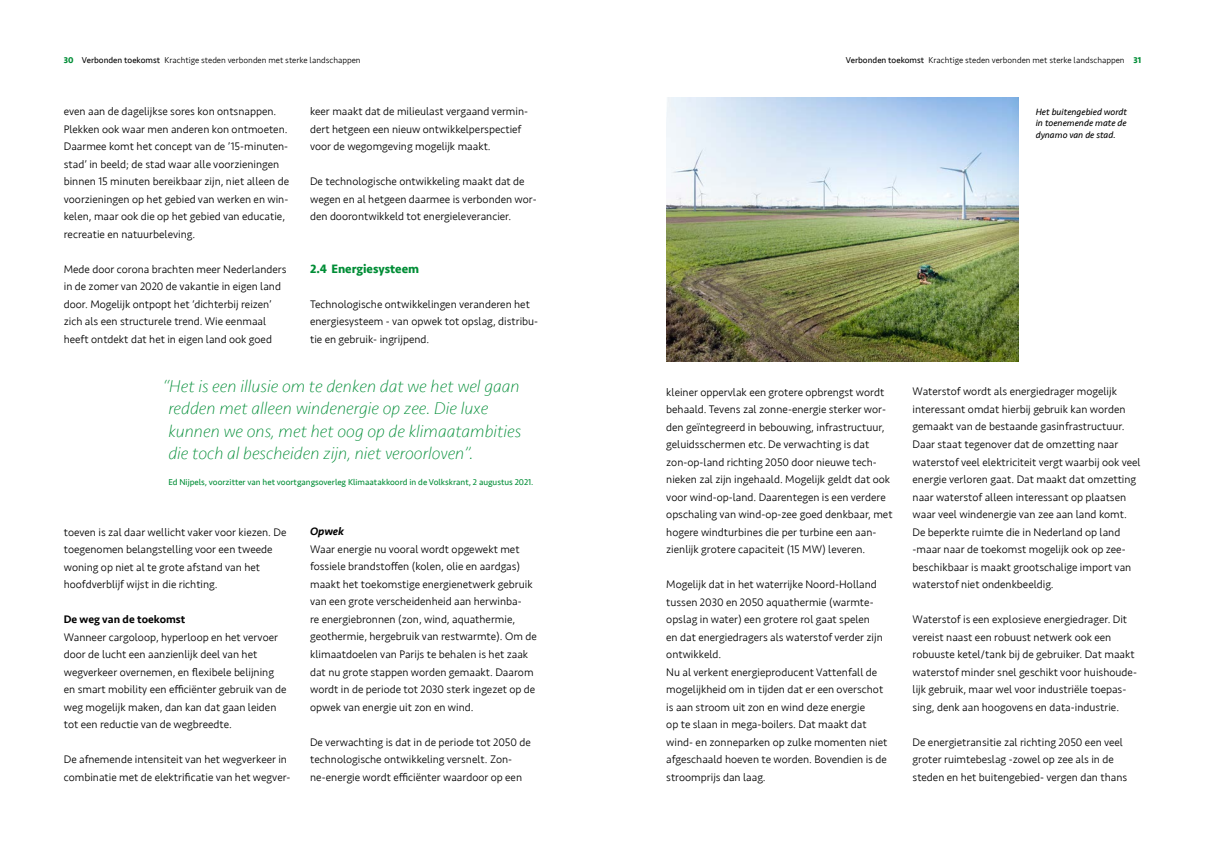
<style>
.page{position:relative;width:1205px;height:851px;background:#fff}
.page>*{position:absolute;margin:0;border:0;box-sizing:border-box;transform-origin:0 0}
.t1{font:italic 200 17.5px/22.5px "Seravek";color:#008d36}
.t2{font:700 12.5px "Seravek";color:#008d36}
.t3{font:300 11.25px/17.5px "Seravek";color:#000}
.t4{font:500 11.25px "Seravek";color:#000}
.t5{font:italic 500 11.25px "Seravek";color:#000}
.t6{font:italic 9.38px/11.2px "Seravek";color:#000;text-align:justify}
.t7{font:300 8.75px "Seravek";color:#000}
.t8{font:8.75px "Seravek";color:#008d36}
.s1{font-weight:700;color:#008d36}
.s2{font-weight:400}
</style>
<div class="page">
<img style="left:666px;top:98px;width:352px;height:263px">
<p class="t7" style="left:64px;top:54px;width:298px"><span class="s1">30</span> <span class="s2">Verbonden toekomst</span> Krachtige steden verbonden met sterke landschappen</p>
<p class="t7" style="left:846px;top:54px;width:297px"><span class="s2">Verbonden toekomst</span> Krachtige steden verbonden met sterke landschappen <span class="s1">31</span></p>
<p class="t3" style="left:64px;top:103px;width:227px">even aan de dagelijkse sores kon ontsnappen.<br>Plekken ook waar men anderen kon ontmoeten.<br>Daarmee komt het concept van de ’15-minuten&shy;stad’ in beeld; de stad waar alle voorzieningen binnen 15 minuten bereikbaar zijn, niet alleen de voorzieningen op het gebied van werken en win&shy;kelen, maar ook die op het gebied van educatie, recreatie en natuurbeleving.</p>
<p class="t3" style="left:64px;top:260px;width:224px">Mede door corona brachten meer Nederlanders in de zomer van 2020 de vakantie in eigen land door. Mogelijk ontpopt het ‘dichterbij reizen’ zich als een structurele trend. Wie eenmaal heeft ontdekt dat het in eigen land ook goed</p>
<p class="t3" style="left:310px;top:103px;width:220px">keer maakt dat de milieulast vergaand vermin&shy;dert hetgeen een nieuw ontwikkelperspectief voor de wegomgeving mogelijk maakt.</p>
<p class="t3" style="left:310px;top:173px;width:228px">De technologische ontwikkeling maakt dat de wegen en al hetgeen daarmee is verbonden wor&shy;den doorontwikkeld tot energieleverancier.</p>
<p class="t2" style="left:310px;top:258px;width:111px">2.4 Energiesysteem</p>
<p class="t3" style="left:310px;top:295px;width:230px">Technologische ontwikkelingen veranderen het energiesysteem - van opwek tot opslag, distribu&shy;tie en gebruik- ingrijpend.</p>
<h1 class="t1" style="left:168px;top:375px;width:354px;text-indent:-5px">“Het is een illusie om te denken dat we het wel gaan redden met alleen windenergie op zee. Die luxe kunnen we ons, met het oog op de klimaatambities die toch al bescheiden zijn, niet veroorloven”.</h1>
<p class="t8" style="left:168px;top:475px;width:367px">Ed Nijpels, voorzitter van het voortgangsoverleg Klimaatakkoord in de Volkskrant, 2 augustus 2021.</p>
<p class="t3" style="left:64px;top:523px;width:224px">toeven is zal daar wellicht vaker voor kiezen. De toegenomen belangstelling voor een tweede woning op niet al te grote afstand van het hoofdverblijf wijst in die richting.</p>
<p class="t4" style="left:64px;top:612px;width:123px">De weg van de toekomst</p>
<p class="t3" style="left:64px;top:628px;width:224px">Wanneer cargoloop, hyperloop en het vervoer door de lucht een aanzienlijk deel van het wegverkeer overnemen, en flexibele belijning en smart mobility een efficiënter gebruik van de weg mogelijk maken, dan kan dat gaan leiden tot een reductie van de wegbreedte.</p>
<p class="t3" style="left:64px;top:750px;width:228px">De afnemende intensiteit van het wegverkeer in combinatie met de elektrificatie van het wegver-</p>
<p class="t5" style="left:310px;top:524px;width:36px">Opwek</p>
<p class="t3" style="left:310px;top:540px;width:228px">Waar energie nu vooral wordt opgewekt met fossiele brandstoffen (kolen, olie en aardgas) maakt het toekomstige energienetwerk gebruik van een grote verscheidenheid aan herwinba-<br>re energiebronnen (zon, wind, aquathermie, geothermie, hergebruik van restwarmte). Om de klimaatdoelen van Parijs te behalen is het zaak dat nu grote stappen worden gemaakt. Daarom wordt in de periode tot 2030 sterk ingezet op de opwek van energie uit zon en wind.</p>
<p class="t3" style="left:310px;top:733px;width:222px">De verwachting is dat in de periode tot 2050 de technologische ontwikkeling versnelt. Zon&shy;ne-energie wordt efficiënter waardoor op een</p>
<p class="t6" style="left:1036px;top:106px;width:93px">Het buitengebied wordt in toenemende mate de dynamo van de stad.</p>
<p class="t3" style="left:666px;top:383px;width:228px">kleiner oppervlak een grotere opbrengst wordt behaald. Tevens zal zonne-energie sterker wor&shy;den geïntegreerd in bebouwing, infrastructuur, geluidsschermen etc. De verwachting is dat zon-op-land richting 2050 door nieuwe tech&shy;nieken zal zijn ingehaald. Mogelijk geldt dat ook voor wind-op-land. Daarentegen is een verdere opschaling van wind-op-zee goed denkbaar, met hogere windturbines die per turbine een aan&shy;zienlijk grotere capaciteit (15 MW) leveren.</p>
<p class="t3" style="left:666px;top:576px;width:223px">Mogelijk dat in het waterrijke Noord-Holland tussen 2030 en 2050 aquathermie (warmte&shy;opslag in water) een grotere rol gaat spelen<br>en dat energiedragers als waterstof verder zijn ontwikkeld.<br>Nu al verkent energieproducent Vattenfall de mogelijkheid om in tijden dat er een overschot is aan stroom uit zon en wind deze energie<br>op te slaan in mega-boilers. Dat maakt dat wind- en zonneparken op zulke momenten niet afgeschaald hoeven te worden. Bovendien is de stroomprijs dan laag.</p>
<p class="t3" style="left:912px;top:383px;width:230px">Waterstof wordt als energiedrager mogelijk interessant omdat hierbij gebruik kan worden gemaakt van de bestaande gasinfrastructuur.<br>Daar staat tegenover dat de omzetting naar waterstof veel elektriciteit vergt waarbij ook veel energie verloren gaat. Dat maakt dat omzetting naar waterstof alleen interessant op plaatsen waar veel windenergie van zee aan land komt.<br>De beperkte ruimte die in Nederland op land -maar naar de toekomst mogelijk ook op zee&shy;beschikbaar is maakt grootschalige import van waterstof niet ondenkbeeldig.</p>
<p class="t3" style="left:912px;top:610px;width:226px">Waterstof is een explosieve energiedrager. Dit vereist naast een robuust netwerk ook een robuuste ketel/tank bij de gebruiker. Dat maakt waterstof minder snel geschikt voor huishoude&shy;lijk gebruik, maar wel voor industriële toepas&shy;sing, denk aan hoogovens en data-industrie.</p>
<p class="t3" style="left:912px;top:733px;width:216px">De energietransitie zal richting 2050 een veel groter ruimtebeslag -zowel op zee als in de steden en het buitengebied- vergen dan thans</p>
</div>
